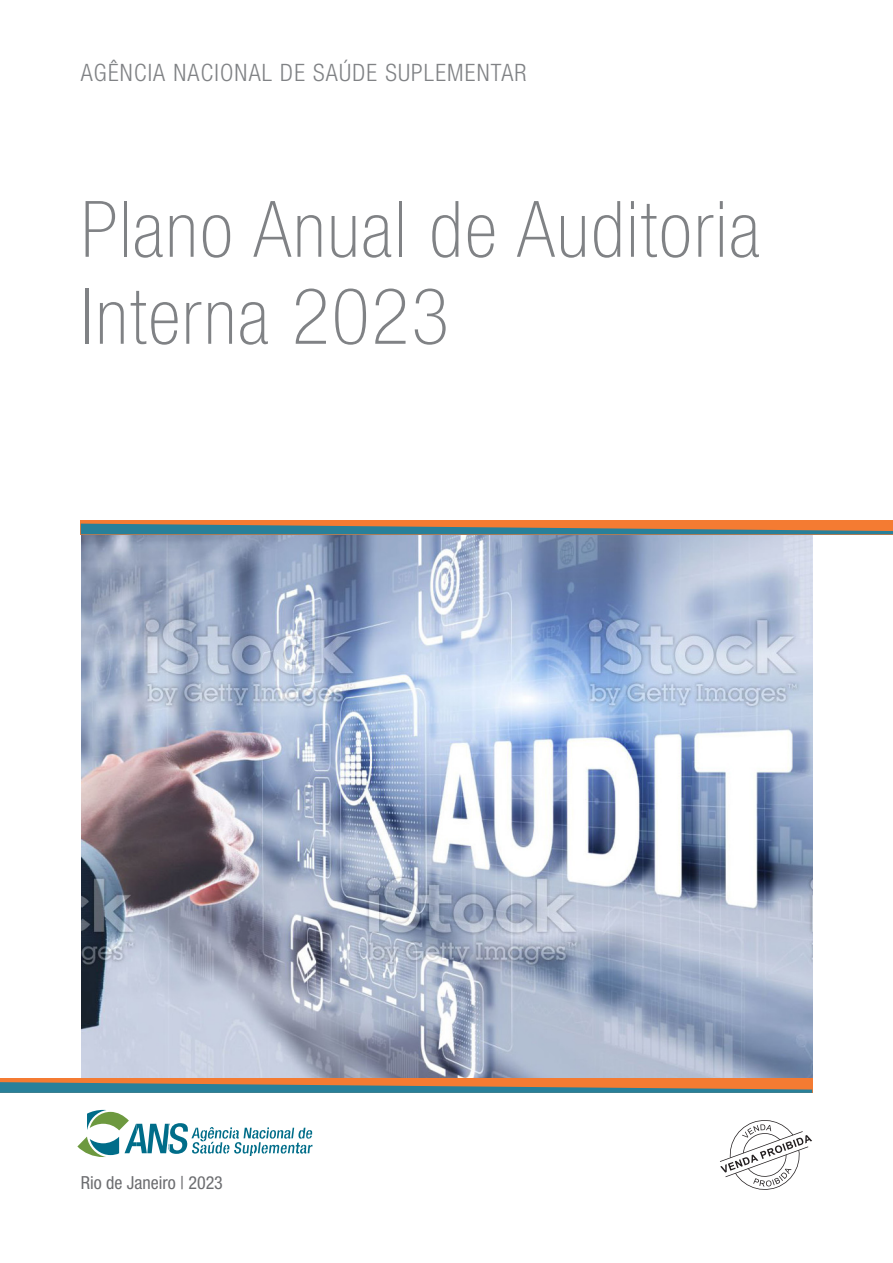
<style>
.page{position:relative;width:893px;height:1263px;background:#fff}
.page>*{position:absolute;margin:0;border:0;box-sizing:border-box;transform-origin:0 0}
.t1{font:100 condensed 78px/87px "Helvetica Neue LT Std";letter-spacing:.03em;color:#808285}
.t2{font:300 condensed 24px "Helvetica Neue LT Std";letter-spacing:.05em;color:#808285}
.t3{font:condensed 18px "Helvetica Neue LT Std";color:#6c6d70}
</style>
<div class="page">
<img style="left:82px;top:534px;width:730px;height:544px">
<div style="left:81px;top:520px;width:812px;height:14px;background:#f47b32"></div>
<svg style="left:81px;top:524px;width:812px;height:10px"></svg>
<div style="left:0;top:1078px;width:812px;height:15px;background:#f47b32"></div>
<svg style="left:0;top:1082px;width:812px;height:11px"></svg>
<svg style="left:720px;top:1120px;width:92px;height:70px"></svg>
<svg style="left:77px;top:1110px;width:236px;height:47px"></svg>
<p class="t2" style="left:81px;top:59px;width:447px">AGÊNCIA NACIONAL DE SAÚDE SUPLEMENTAR</p>
<p class="t1" style="left:81px;top:185px;width:680px">Plano Anual de Auditoria<br>Interna 2023</p>
<p class="t3" style="left:81px;top:1172px;width:144px">Rio de Janeiro | 2023</p>
</div>
